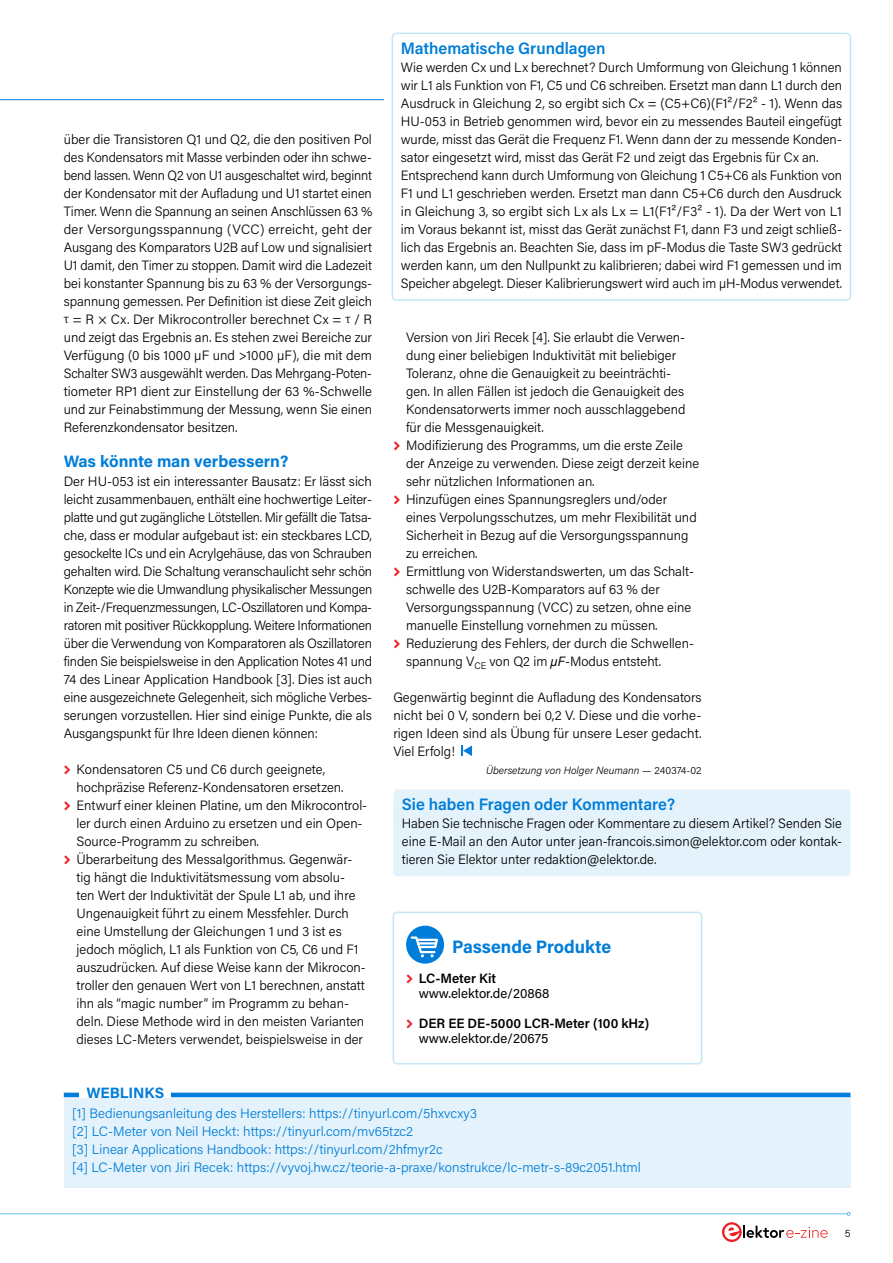
<style>
.page{position:relative;width:893px;height:1263px;background:#fff}
.page>*{position:absolute;margin:0;border:0;box-sizing:border-box;transform-origin:0 0}
.t1{font:700 18px "Acumin Pro";color:#007dd8}
.t2{font:600 16.5px "Acumin Pro";color:#007dd8}
.t3{font:700 16.5px "Acumin Pro";color:#007dd8}
.t4{font:700 15px "Acumin Pro";letter-spacing:-.005em;color:#007dd8}
.t5{font:300 13.5px/18px "Acumin Pro";color:#000;text-align:justify}
.t6{font:300 13.5px/18px "Acumin Pro";color:#007dd8}
.t7{font:600 13.5px/15px "Acumin Pro";color:#000}
.t8{font:13.5px/15px "Acumin Pro";color:#000}
.t9{font:300 10.8px "Acumin Pro";color:#000}
.t10{font:italic 300 10.5px "Acumin Pro";color:#000}
.s1{font-family:"Apple SD Gothic Neo"}
.s2{font-family:"Productus";font-weight:600;font-size:18px;color:#ed1d24}
.s3{font-weight:400;font-style:italic}
.s4{font-style:normal}
.s5{font-weight:600}
.s6{font-family:"Productus";font-size:18px;color:#ed1d24}
.s7{font-weight:400}
</style>
<div class="page">
<hr style="left:0;top:1213px;width:847px;height:1px;background:#63bfec">
<hr style="left:0;top:99px;width:770px;height:1px;background:#007dd8">
<svg style="left:461px;top:745px;width:11px;height:11px"></svg>
<div style="left:385px;top:83px;width:472px;height:34px;background:#fff"></div>
<div style="left:392px;top:33px;width:459px;height:268px;border:2px solid #c5e6f7;border-radius:4px"></div>
<div style="left:64px;top:1095px;width:786px;height:93px;background:#e3f2fb"></div>
<hr style="left:64px;top:1093px;width:786px;height:4px;background:#007dd8">
<div style="left:80px;top:1072px;width:91px;height:25px;background:#fff"></div>
<div style="left:393px;top:789px;width:457px;height:34px;background:#e3f2fb;border-radius:4px"></div>
<div style="left:393px;top:810px;width:457px;height:66px;background:#e3f2fb;border-radius:4px"></div>
<div style="left:393px;top:912px;width:309px;height:152px;border:2px solid #c5e6f7;border-radius:4px"></div>
<div style="left:406px;top:926px;width:38px;height:38px;background:#007dd8;border-radius:50%"></div>
<svg style="left:409px;top:936px;width:31px;height:21px"></svg>
<svg style="left:722px;top:1222px;width:20px;height:20px"></svg>
<svg style="left:723px;top:1224px;width:105px;height:16px"></svg>
<p class="t5" style="left:64px;top:130px;width:310px">über die Transistoren Q1 und Q2, die den positiven Pol des Kondensators mit Masse verbinden oder ihn schwe&shy;bend lassen. Wenn Q2 von U1 ausgeschaltet wird, beginnt der Kondensator mit der Aufladung und U1 startet einen Timer. Wenn die Spannung an seinen Anschlüssen 63 % der Versorgungsspannung (VCC) erreicht, geht der Ausgang des Komparators U2B auf Low und signalisiert U1 damit, den Timer zu stoppen. Damit wird die Ladezeit bei konstanter Spannung bis zu 63 % der Versorgungs&shy;spannung gemessen. Per Definition ist diese Zeit gleich <span class="s1">τ</span> = R × Cx. Der Mikrocontroller berechnet Cx = <span class="s1">τ</span> / R und zeigt das Ergebnis an. Es stehen zwei Bereiche zur Verfügung (0 bis 1000 µF und &gt;1000 µF), die mit dem Schalter SW3 ausgewählt werden. Das Mehrgang-Poten&shy;tiometer RP1 dient zur Einstellung der 63 %-Schwelle und zur Feinabstimmung der Messung, wenn Sie einen Referenzkondensator besitzen.</p>
<p class="t3" style="left:64px;top:449px;width:226px">Was könnte man verbessern?</p>
<p class="t5" style="left:64px;top:472px;width:310px">Der HU-053 ist ein interessanter Bausatz: Er lässt sich leicht zusammenbauen, enthält eine hochwertige Leiter&shy;platte und gut zugängliche Lötstellen. Mir gefällt die Tatsa&shy;che, dass er modular aufgebaut ist: ein steckbares LCD, gesockelte ICs und ein Acrylgehäuse, das von Schrauben gehalten wird. Die Schaltung veranschaulicht sehr schön Konzepte wie die Umwandlung physikalischer Messungen in Zeit-/Frequenzmessungen, LC-Oszillatoren und Kompa&shy;ratoren mit positiver Rückkopplung. Weitere Informationen über die Verwendung von Komparatoren als Oszillatoren finden Sie beispielsweise in den Application Notes 41 und 74 des Linear Application Handbook [3]. Dies ist auch eine ausgezeichnete Gelegenheit, sich mögliche Verbes&shy;serungen vorzustellen. Hier sind einige Punkte, die als Ausgangspunkt für Ihre Ideen dienen können:</p>
<p class="t5" style="left:64px;top:760px;width:263px"><span class="s2">&gt;</span> Kondensatoren C5 und C6 durch geeignete,</p>
<p class="t5" style="left:77px;top:778px;width:268px">hochpräzise Referenz-Kondensatoren ersetzen.</p>
<p class="t5" style="left:64px;top:796px;width:305px"><span class="s2">&gt;</span> Entwurf einer kleinen Platine, um den Mikrocontrol-</p>
<p class="t5" style="left:77px;top:814px;width:288px">ler durch einen Arduino zu ersetzen und ein Open-</p>
<p class="t5" style="left:77px;top:832px;width:184px">Source-Programm zu schreiben.</p>
<p class="t5" style="left:64px;top:850px;width:290px"><span class="s2">&gt;</span> Überarbeitung des Messalgorithmus. Gegenwär-</p>
<p class="t5" style="left:77px;top:868px;width:270px">tig hängt die Induktivitätsmessung vom absolu-</p>
<p class="t5" style="left:77px;top:886px;width:280px">ten Wert der Induktivität der Spule L1 ab, und ihre</p>
<p class="t5" style="left:77px;top:904px;width:274px">Ungenauigkeit führt zu einem Messfehler. Durch</p>
<p class="t5" style="left:77px;top:922px;width:267px">eine Umstellung der Gleichungen 1 und 3 ist es</p>
<p class="t5" style="left:77px;top:940px;width:283px">jedoch möglich, L1 als Funktion von C5, C6 und F1</p>
<p class="t5" style="left:77px;top:958px;width:291px">auszudrücken. Auf diese Weise kann der Mikrocon-</p>
<p class="t5" style="left:77px;top:976px;width:290px">troller den genauen Wert von L1 berechnen, anstatt</p>
<p class="t5" style="left:77px;top:994px;width:274px">ihn als “magic number“ im Programm zu behan-</p>
<p class="t5" style="left:77px;top:1012px;width:289px">deln. Diese Methode wird in den meisten Varianten</p>
<p class="t5" style="left:77px;top:1030px;width:288px">dieses LC-Meters verwendet, beispielsweise in der</p>
<p class="t4" style="left:86px;top:1082px;width:79px">WEBLINKS</p>
<p class="t2" style="left:401px;top:37px;width:206px">Mathematische Grundlagen</p>
<p class="t5" style="left:401px;top:58px;width:443px;text-align:left">Wie werden Cx und Lx berechnet? Durch Umformung von Gleichung 1 können wir L1 als Funktion von F1, C5 und C6 schreiben. Ersetzt man dann L1 durch den Ausdruck in Gleichung 2, so ergibt sich Cx = (C5+C6)(F1²/F2² - 1). Wenn das HU-053 in Betrieb genommen wird, bevor ein zu messendes Bauteil eingefügt wurde, misst das Gerät die Frequenz F1. Wenn dann der zu messende Konden&shy;sator eingesetzt wird, misst das Gerät F2 und zeigt das Ergebnis für Cx an.<br>Entsprechend kann durch Umformung von Gleichung 1 C5+C6 als Funktion von F1 und L1 geschrieben werden. Ersetzt man dann C5+C6 durch den Ausdruck in Gleichung 3, so ergibt sich Lx als Lx = L1(F1²/F3² - 1). Da der Wert von L1 im Voraus bekannt ist, misst das Gerät zunächst F1, dann F3 und zeigt schließ&shy;lich das Ergebnis an. Beachten Sie, dass im pF-Modus die Taste SW3 gedrückt werden kann, um den Nullpunkt zu kalibrieren; dabei wird F1 gemessen und im Speicher abgelegt. Dieser Kalibrierungswert wird auch im µH-Modus verwendet.</p>
<p class="t5" style="left:406px;top:328px;width:280px">Version von Jiri Recek [4]. Sie erlaubt die Verwen-</p>
<p class="t5" style="left:406px;top:346px;width:272px">dung einer beliebigen Induktivität mit beliebiger</p>
<p class="t5" style="left:406px;top:364px;width:267px">Toleranz, ohne die Genauigkeit zu beeinträchti-</p>
<p class="t5" style="left:406px;top:382px;width:280px">gen. In allen Fällen ist jedoch die Genauigkeit des</p>
<p class="t5" style="left:406px;top:400px;width:281px">Kondensatorwerts immer noch ausschlaggebend</p>
<p class="t5" style="left:406px;top:418px;width:139px">für die Messgenauigkeit.</p>
<p class="t5" style="left:393px;top:436px;width:291px"><span class="s2">&gt;</span> Modifizierung des Programms, um die erste Zeile</p>
<p class="t5" style="left:406px;top:454px;width:295px">der Anzeige zu verwenden. Diese zeigt derzeit keine</p>
<p class="t5" style="left:406px;top:472px;width:190px">sehr nützlichen Informationen an.</p>
<p class="t5" style="left:393px;top:490px;width:275px"><span class="s2">&gt;</span> Hinzufügen eines Spannungsreglers und/oder</p>
<p class="t5" style="left:406px;top:508px;width:292px">eines Verpolungsschutzes, um mehr Flexibilität und</p>
<p class="t5" style="left:406px;top:526px;width:284px">Sicherheit in Bezug auf die Versorgungsspannung</p>
<p class="t5" style="left:406px;top:544px;width:73px">zu erreichen.</p>
<p class="t5" style="left:393px;top:562px;width:302px"><span class="s2">&gt;</span> Ermittlung von Widerstandswerten, um das Schalt-</p>
<p class="t5" style="left:406px;top:580px;width:255px">schwelle des U2B-Komparators auf 63 % der</p>
<p class="t5" style="left:406px;top:598px;width:287px">Versorgungsspannung (VCC) zu setzen, ohne eine</p>
<p class="t5" style="left:406px;top:616px;width:253px">manuelle Einstellung vornehmen zu müssen.</p>
<p class="t5" style="left:393px;top:634px;width:302px"><span class="s2">&gt;</span> Reduzierung des Fehlers, der durch die Schwellen-</p>
<p class="t5" style="left:406px;top:652px;width:257px">spannung V<sub>CE</sub> von Q2 im <span class="s3">µF</span>-Modus entsteht.</p>
<p class="t5" style="left:393px;top:688px;width:310px">Gegenwärtig beginnt die Aufladung des Kondensators nicht bei 0 V, sondern bei 0,2 V. Diese und die vorhe&shy;rigen Ideen sind als Übung für unsere Leser gedacht.<br>Viel Erfolg!</p>
<p class="t10" style="left:486px;top:763px;width:217px">Übersetzung von Holger Neumann — <span class="s4">240374-02</span></p>
<p class="t2" style="left:402px;top:793px;width:275px">Sie haben Fragen oder Kommentare?</p>
<p class="t5" style="left:402px;top:814px;width:442px">Haben Sie technische Fragen oder Kommentare zu diesem Artikel? Senden Sie eine E-Mail an den Autor unter jean-francois.simon@elektor.com oder kontak&shy;tieren Sie Elektor unter redaktion@elektor.de.</p>
<h1 class="t1" style="left:452px;top:934px;width:160px">Passende Produkte</h1>
<p class="t8" style="left:419px;top:970px;width:132px;text-indent:-13px"><span class="s2">&gt;</span> <span class="s5">LC-Meter Kit </span>www.elektor.de/20868</p>
<p class="t7" style="left:419px;top:1015px;width:232px;text-indent:-13px"><span class="s6">&gt;</span> DER EE DE-5000 LCR-Meter (100 kHz) <span class="s7">www.elektor.de/20675</span></p>
<p class="t6" style="left:72px;top:1103px;width:570px">[1] Bedienungsanleitung des Herstellers: https://tinyurl.com/5hxvcxy3<br>[2] LC-Meter von Neil Heckt: https://tinyurl.com/mv65tzc2<br>[3] Linear Applications Handbook: https://tinyurl.com/2hfmyr2c<br>[4] LC-Meter von Jiri Recek: https://vyvoj.hw.cz/teorie-a-praxe/konstrukce/lc-metr-s-89c2051.html</p>
<p class="t9" style="left:845px;top:1226px;width:7px">5</p>
</div>
